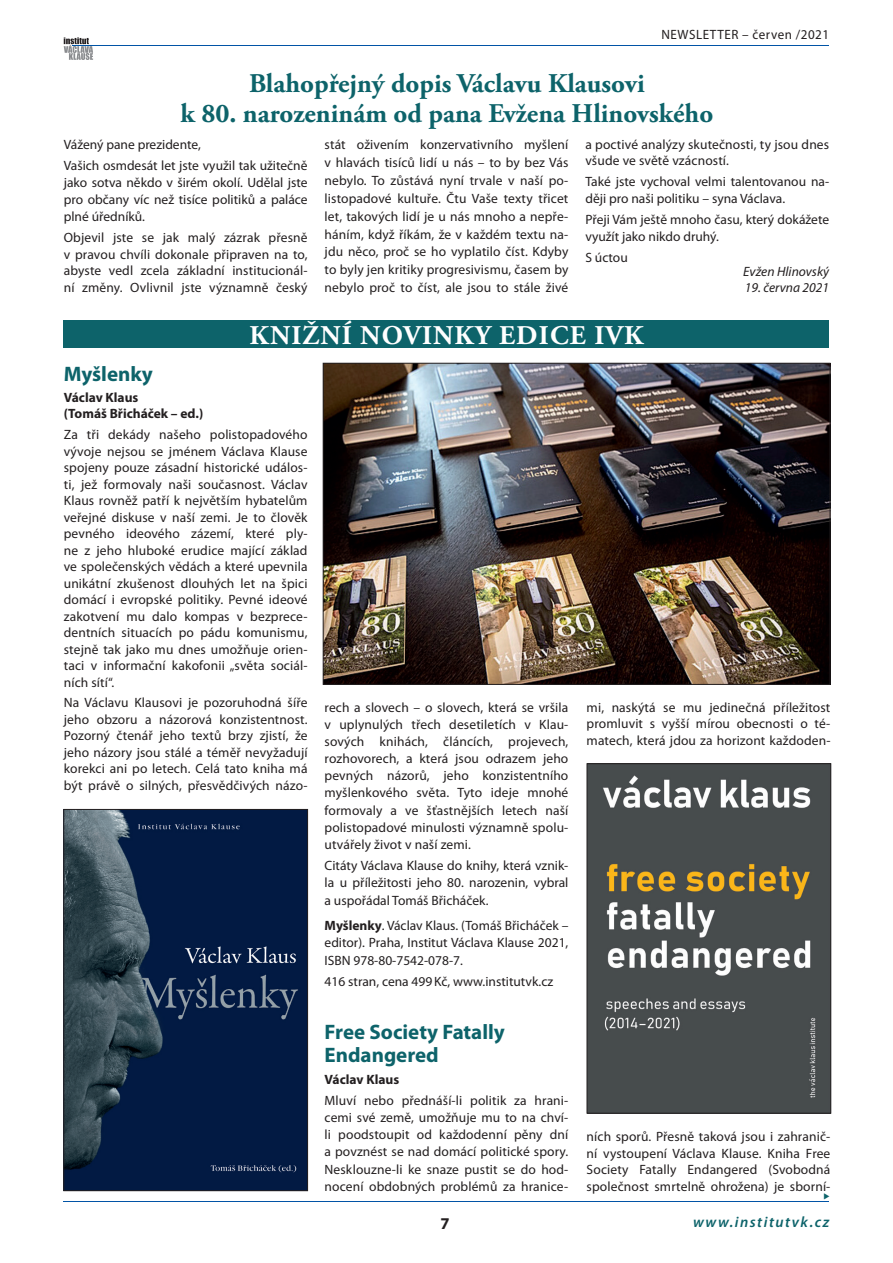
<style>
.page{position:relative;width:893px;height:1263px;background:#fff}
.page>*{position:absolute;margin:0;border:0;box-sizing:border-box;transform-origin:0 0}
.t1{font:700 27px/30px "Adobe Garamond Pro";color:#0d636a;text-align:center}
.t2{font:700 27px "Adobe Garamond Pro";letter-spacing:.045em;color:#fff}
.t3{font:700 21px/23.1px "Myriad Pro";color:#0d636a}
.t4{font:700 16.5px "Myriad Pro";color:#231f20}
.t5{font:italic 600 15px "Myriad Pro";letter-spacing:.1em;color:#0d636a}
.t6{font:13.5px/16.5px "Myriad Pro";letter-spacing:.005em;color:#231f20;text-align:justify}
.t7{font:700 13.5px/16.5px "Myriad Pro";color:#231f20}
.t8{font:italic 13.5px "Myriad Pro";color:#231f20}
.t9{font:13.5px "Myriad Pro";letter-spacing:.04em;color:#231f20}
.s1{font-weight:700}
</style>
<div class="page">
<hr style="left:64px;top:1201px;width:765px;height:1px;background:#0154a6">
<svg style="left:64px;top:37px;width:29px;height:23px"></svg>
<hr style="left:72px;top:45px;width:242px;height:1px;background:#0154a6">
<hr style="left:149px;top:45px;width:679px;height:1px;background:#0154a6">
<div style="left:64px;top:320px;width:765px;height:28px;background:#0d636a"></div>
<img style="left:325px;top:365px;width:503px;height:318px">
<div style="left:323px;top:363px;width:507px;height:322px;border:1px solid #231f20"></div>
<img style="left:65px;top:811px;width:241px;height:378px">
<div style="left:63px;top:809px;width:245px;height:382px;border:1px solid #231f20"></div>
<img style="left:589px;top:765px;width:240px;height:346px">
<div style="left:587px;top:763px;width:244px;height:350px;border:1px solid #231f20"></div>
<p class="t9" style="left:661px;top:27px;width:169px">NEWSLETTER – červen /2021</p>
<h1 class="t1" style="left:181px;top:69px;width:534px">Blahopřejný dopis Václavu Klausovi<br>k 80. narozeninám od pana Evžena Hlinovského</h1>
<p class="t6" style="left:64px;top:134px;width:245px;line-height:21.1px">Vážený pane prezidente,<br>Vašich osmdesát let jste využil tak užitečně</p>
<p class="t6" style="left:64px;top:174px;width:245px;line-height:17px">jako sotva někdo v širém okolí. Udělal jste pro občany víc než tisíce politiků a paláce plné úředníků.</p>
<p class="t6" style="left:64px;top:229px;width:245px;line-height:17px">Objevil jste se jak malý zázrak přesně v pravou chvíli dokonale připraven na to, abyste vedl zcela základní institucionál&shy;ní změny. Ovlivnil jste významně český</p>
<p class="t6" style="left:325px;top:136px;width:245px;line-height:18px">stát oživením konzervativního myšlení v hlavách tisíců lidí u nás – to by bez Vás nebylo. To zůstává nyní trvale v naší po&shy;listopadové kultuře. Čtu Vaše texty třicet let, takových lidí je u nás mnoho a nepře&shy;háním, když říkám, že v každém textu na&shy;jdu něco, proč se ho vyplatilo číst. Kdyby to byly jen kritiky progresivismu, časem by nebylo proč to číst, ale jsou to stále živé</p>
<p class="t6" style="left:585px;top:136px;width:245px">a poctivé analýzy skutečnosti, ty jsou dnes všude ve světě vzácností.</p>
<p class="t6" style="left:585px;top:174px;width:245px">Také jste vychoval velmi talentovanou na&shy;ději pro naši politiku – syna Václava.</p>
<p class="t6" style="left:585px;top:211px;width:245px">Přeji Vám ještě mnoho času, který dokážete využít jako nikdo druhý.</p>
<p class="t6" style="left:585px;top:249px;width:44px">S úctou</p>
<p class="t8" style="left:743px;top:264px;width:87px">Evžen Hlinovský</p>
<p class="t8" style="left:745px;top:281px;width:86px">19. června 2021</p>
<h1 class="t2" style="left:250px;top:320px;width:395px">KNIŽNÍ NOVINKY EDICE IVK</h1>
<h2 class="t3" style="left:64px;top:363px;width:91px">Myšlenky</h2>
<p class="t7" style="left:64px;top:389px;width:141px">Václav Klaus<br>(Tomáš Břicháček – ed.)</p>
<p class="t6" style="left:64px;top:426px;width:245px">Za tři dekády našeho polistopadového vývoje nejsou se jménem Václava Klause spojeny pouze zásadní historické událos&shy;ti, jež formovaly naši současnost. Václav Klaus rovněž patří k největším hybatelům veřejné diskuse v naší zemi. Je to člověk pevného ideového zázemí, které ply&shy;ne z jeho hluboké erudice mající základ ve společenských vědách a které upevnila unikátní zkušenost dlouhých let na špici domácí i evropské politiky. Pevné ideové zakotvení mu dalo kompas v bezprece&shy;dentních situacích po pádu komunismu, stejně tak jako mu dnes umožňuje orien&shy;taci v informační kakofonii „světa sociál&shy;ních sítí“.</p>
<p class="t6" style="left:64px;top:695px;width:245px">Na Václavu Klausovi je pozoruhodná šíře jeho obzoru a názorová konzistentnost.<br>Pozorný čtenář jeho textů brzy zjistí, že jeho názory jsou stálé a téměř nevyžadují korekci ani po letech. Celá tato kniha má být právě o silných, přesvědčivých názo-</p>
<p class="t6" style="left:325px;top:699px;width:245px;line-height:17.1px">rech a slovech – o slovech, která se vršila v uplynulých třech desetiletích v Klau&shy;sových knihách, článcích, projevech, rozhovorech, a která jsou odrazem jeho pevných názorů, jeho konzistentního myšlenkového světa. Tyto ideje mnohé formovaly a ve šťastnějších letech naší polistopadové minulosti významně spolu&shy;utvářely život v naší zemi.</p>
<p class="t6" style="left:325px;top:857px;width:245px;line-height:17.1px">Citáty Václava Klause do knihy, která vznik&shy;la u příležitosti jeho 80. narozenin, vybral a uspořádal Tomáš Břicháček.</p>
<p class="t6" style="left:325px;top:917px;width:245px;line-height:17.1px"><span class="s1">Myšlenky</span>. Václav Klaus. (Tomáš Břicháček – editor). Praha, Institut Václava Klause 2021, ISBN 978-80-7542-078-7.</p>
<p class="t6" style="left:325px;top:973px;width:230px">416 stran, cena 499Kč, www.institutvk.cz</p>
<h2 class="t3" style="left:325px;top:1021px;width:182px">Free Society Fatally<br>Endangered</h2>
<p class="t7" style="left:325px;top:1071px;width:76px">Václav Klaus</p>
<p class="t6" style="left:325px;top:1092px;width:245px;line-height:17.1px">Mluví nebo přednáší-li politik za hrani&shy;cemi své země, umožňuje mu to na chví&shy;li poodstoupit od každodenní pěny dní a povznést se nad domácí politické spory.<br>Nesklouzne-li ke snaze pustit se do hod&shy;nocení obdobných problémů za hranice-</p>
<p class="t6" style="left:587px;top:699px;width:245px">mi, naskýtá se mu jedinečná příležitost promluvit s vyšší mírou obecnosti o té&shy;matech, která jdou za horizont každoden-</p>
<p class="t6" style="left:587px;top:1129px;width:245px">ních sporů. Přesně taková jsou i zahranič&shy;ní vystoupení Václava Klause. Kniha Free Society Fatally Endangered (Svobodná společnost smrtelně ohrožena) je sborní-</p>
<p class="t4" style="left:440px;top:1214px;width:11px">7</p>
<p class="t5" style="left:693px;top:1213px;width:138px">www.institutvk.cz</p>
</div>
